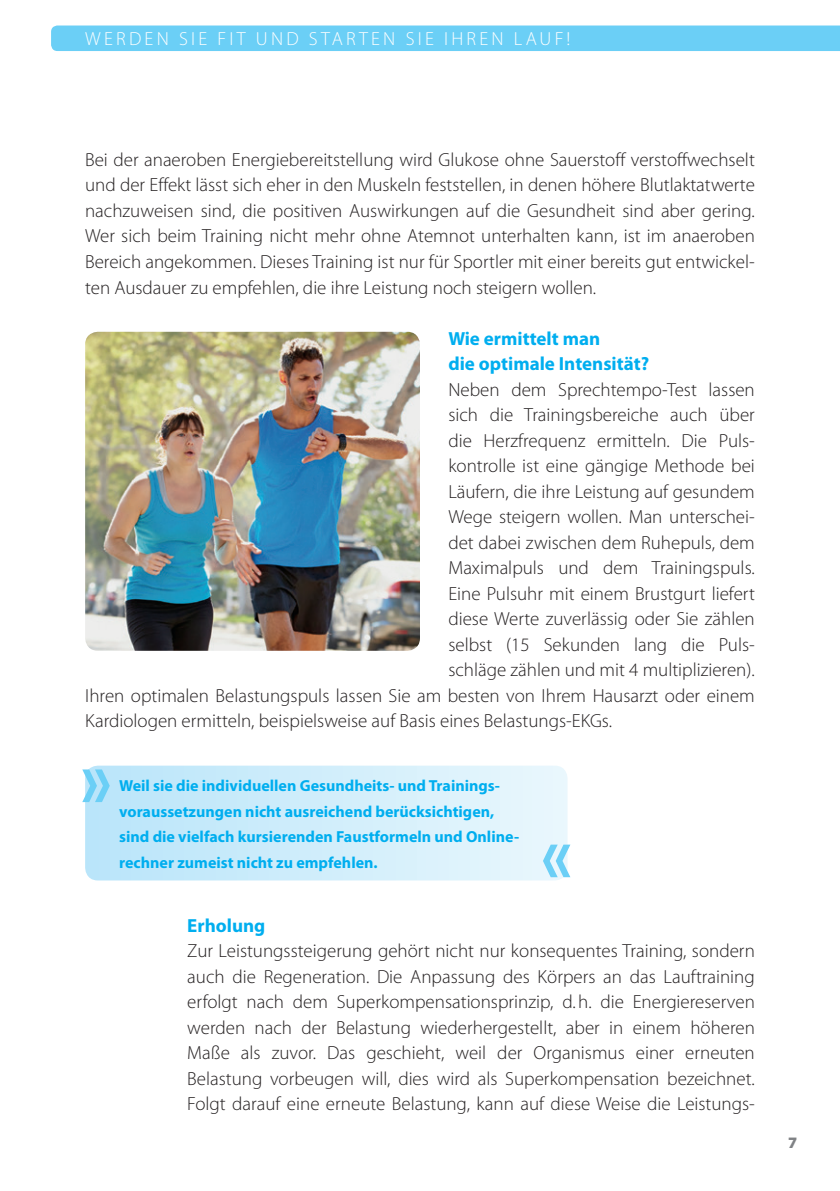
<style>
.page{position:relative;width:840px;height:1191px;background:#fff}
.page>*{position:absolute;margin:0;border:0;box-sizing:border-box;transform-origin:0 0}
.t1{font:300 19px/25.6px "Myriad Pro";color:#231f20;text-align:justify}
.t2{font:700 19px/25.6px "Myriad Pro";color:#00aeef}
.t3{font:300 19px "Myriad Pro";letter-spacing:.17em;color:#fff}
.t4{font:700 16px/25.6px "Myriad Pro";color:#00aeef}
.t5{font:900 16px "Myriad Pro";color:#808285}
</style>
<div class="page">
<div style="left:51px;top:26px;width:788px;height:25px;background:#6bcff6"></div>
<img style="left:85px;top:332px;width:335px;height:319px">
<svg style="left:85px;top:765px;width:482px;height:115px;background:#d1edfb"></svg>
<svg style="left:542px;top:844px;width:28px;height:33px"></svg>
<svg style="left:82px;top:769px;width:28px;height:33px"></svg>
<p class="t3" style="left:85px;top:29px;width:486px">WERDEN SIE FIT UND STARTEN SIE IHREN LAUF!</p>
<p class="t1" style="left:85px;top:147px;width:671px">Bei der anaeroben Energiebereitstellung wird Glukose ohne Sauerstoff verstoffwechselt und der Effekt lässt sich eher in den Muskeln feststellen, in denen höhere Blutlaktatwerte nachzuweisen sind, die positiven Auswirkungen auf die Gesundheit sind aber gering.<br>Wer sich beim Training nicht mehr ohne Atemnot unterhalten kann, ist im anaeroben Bereich angekommen. Dieses Training ist nur für Sportler mit einer bereits gut entwickel&shy;ten Ausdauer zu empfehlen, die ihre Leistung noch steigern wollen.</p>
<p class="t2" style="left:448px;top:325px;width:202px">Wie ermittelt man<br>die optimale Intensität?</p>
<p class="t1" style="left:448px;top:377px;width:308px">Neben dem Sprechtempo-Test lassen</p>
<p class="t1" style="left:448px;top:402px;width:308px">sich die Trainingsbereiche auch über</p>
<p class="t1" style="left:448px;top:428px;width:307px">die Herzfrequenz ermitteln. Die Puls-</p>
<p class="t1" style="left:448px;top:453px;width:308px">kontrolle ist eine gängige Methode bei</p>
<p class="t1" style="left:448px;top:479px;width:308px">Läufern, die ihre Leistung auf gesundem</p>
<p class="t1" style="left:448px;top:504px;width:308px">Wege steigern wollen. Man unterschei-</p>
<p class="t1" style="left:448px;top:530px;width:308px">det dabei zwischen dem Ruhepuls, dem</p>
<p class="t1" style="left:448px;top:555px;width:308px">Maximalpuls und dem Trainingspuls.</p>
<p class="t1" style="left:448px;top:581px;width:308px">Eine Pulsuhr mit einem Brustgurt liefert</p>
<p class="t1" style="left:448px;top:606px;width:308px">diese Werte zuverlässig oder Sie zählen</p>
<p class="t1" style="left:448px;top:632px;width:308px">selbst (15 Sekunden lang die Puls-</p>
<p class="t1" style="left:448px;top:657px;width:308px">schläge zählen und mit 4 multiplizieren).</p>
<p class="t1" style="left:85px;top:683px;width:670px">Ihren optimalen Belastungspuls lassen Sie am besten von Ihrem Hausarzt oder einem</p>
<p class="t1" style="left:85px;top:708px;width:528px">Kardiologen ermitteln, beispielsweise auf Basis eines Belastungs-EKGs.</p>
<p class="t4" style="left:119px;top:773px;width:401px">Weil sie die individuellen Gesundheits- und Trainings&shy;voraussetzungen nicht ausreichend berücksichtigen, sind die vielfach kursierenden Faustformeln und Online&shy;rechner zumeist nicht zu empfehlen.</p>
<p class="t2" style="left:187px;top:912px;width:80px">Erholung</p>
<p class="t1" style="left:187px;top:938px;width:568px">Zur Leistungssteigerung gehört nicht nur konsequentes Training, sondern auch die Regeneration. Die Anpassung des Körpers an das Lauftraining erfolgt nach dem Superkompensationsprinzip, d.h. die Energiereserven werden nach der Belastung wiederhergestellt, aber in einem höheren Maße als zuvor. Das geschieht, weil der Organismus einer erneuten Belastung vorbeugen will, dies wird als Superkompensation bezeichnet.<br>Folgt darauf eine erneute Belastung, kann auf diese Weise die Leistungs-</p>
<p class="t5" style="left:787px;top:1134px;width:11px">7</p>
</div>
